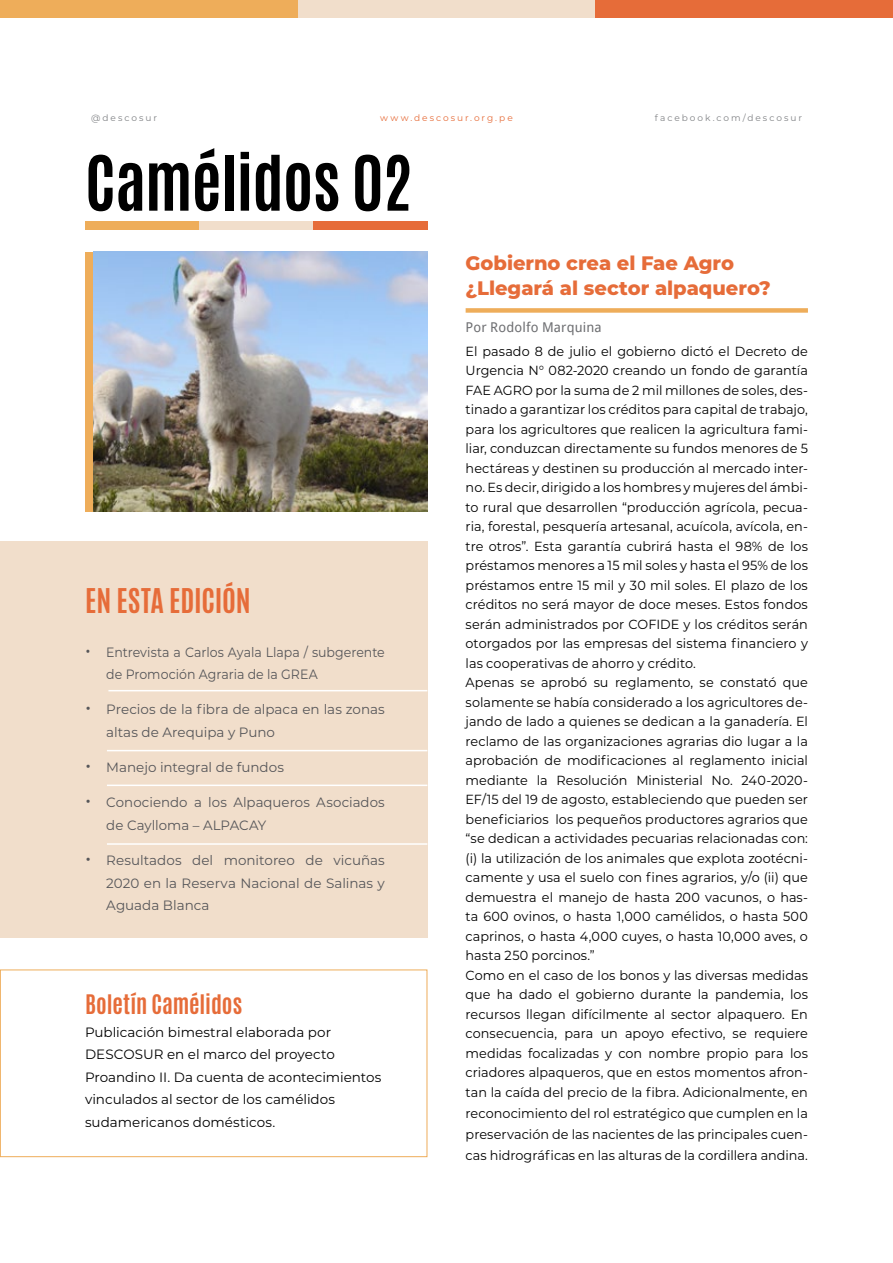
<style>
.page{position:relative;width:893px;height:1263px;background:#fff}
.page>*{position:absolute;margin:0;border:0;box-sizing:border-box;transform-origin:0 0}
.t1{font:700 64.5px "Antonio";letter-spacing:-.015em;color:#000}
.t2{font:700 28.5px "Antonio";letter-spacing:-.005em;color:#e66c39}
.t3{font:700 22.5px "Antonio";letter-spacing:-.005em;color:#e66c39}
.t4{font:800 19.5px/25.5px "Montserrat";color:#e66c39}
.t5{font:13.5px/22.5px "Montserrat";color:#565659}
.t6{font:13.5px/22.5px "Montserrat";color:#000}
.t7{font:13.5px/22.5px "Montserrat";color:#565659;scale:.93 1}
.t8{font:13.5px "Droid Sans";letter-spacing:.01em;color:#6d6e71}
.t9{font:13.2px/19.5px "Montserrat";color:#000}
.t10{font:9px "Montserrat";letter-spacing:.215em;color:#808285}
.t11{font:9px "Montserrat";letter-spacing:.22em;color:#e66c39}
.s1{font-size:21px}
</style>
<div class="page">
<div style="left:0;top:969px;width:427px;height:188px;border:1px solid #eead5a"></div>
<div style="left:85px;top:252px;width:9px;height:259px;background:#eead5a"></div>
<img style="left:94px;top:252px;width:333px;height:259px">
<div style="left:0;top:541px;width:427px;height:397px;background:#f1decb"></div>
<div style="left:85px;top:221px;width:114px;height:9px;background:#eead5a"></div>
<div style="left:199px;top:221px;width:114px;height:9px;background:#f1decb"></div>
<div style="left:313px;top:221px;width:114px;height:9px;background:#e66c39"></div>
<div style="left:0;top:0;width:298px;height:17px;background:#eead5a"></div>
<div style="left:298px;top:0;width:297px;height:17px;background:#f1decb"></div>
<div style="left:595px;top:0;width:298px;height:17px;background:#e66c39"></div>
<div style="left:466px;top:308px;width:342px;height:5px;background:#eead5a"></div>
<hr style="left:108px;top:690px;width:319px;height:1px;background:#fff">
<hr style="left:107px;top:750px;width:320px;height:1px;background:#fff">
<hr style="left:107px;top:784px;width:320px;height:2px;background:#fff">
<hr style="left:107px;top:843px;width:320px;height:2px;background:#fff">
<p class="t10" style="left:91px;top:112px;width:67px">@descosur</p>
<p class="t11" style="left:380px;top:112px;width:134px">www.descosur.org.pe</p>
<p class="t10" style="left:655px;top:112px;width:149px">facebook.com/descosur</p>
<h1 class="t1" style="left:85px;top:134px;width:329px">Camélidos 02</h1>
<h2 class="t2" style="left:85px;top:579px;width:167px">EN ESTA EDICIÓN</h2>
<p class="t7" style="left:106px;top:640px;width:301px;text-indent:-21px"><span class="s1">•</span> Entrevista a Carlos Ayala Llapa / subgerente de Promoción Agraria de la GREA</p>
<p class="t5" style="left:106px;top:698px;width:280px;text-indent:-21px"><span class="s1">•</span> Precios de la fibra de alpaca en las zonas altas de Arequipa y Puno</p>
<p class="t5" style="left:85px;top:756px;width:201px"><span class="s1">•</span> Manejo integral de fundos</p>
<p class="t5" style="left:106px;top:791px;width:280px;text-indent:-21px"><span class="s1">•</span> Conociendo a los Alpaqueros Asociados de Caylloma – ALPACAY</p>
<p class="t5" style="left:106px;top:849px;width:280px;text-align:justify;text-indent:-21px"><span class="s1">•</span> Resultados del monitoreo de vicuñas 2020 en la Reserva Nacional de Salinas y Aguada Blanca</p>
<h3 class="t3" style="left:85px;top:988px;width:159px">Boletín Camélidos</h3>
<p class="t6" style="left:85px;top:1020px;width:298px">Publicación bimestral elaborada por DESCOSUR en el marco del proyecto Proandino II. Da cuenta de acontecimientos vinculados al sector de los camélidos sudamericanos domésticos.</p>
<h3 class="t4" style="left:466px;top:249px;width:306px">Gobierno crea el Fae Agro ¿Llegará al sector alpaquero?</h3>
<p class="t8" style="left:466px;top:318px;width:137px">Por Rodolfo Marquina</p>
<p class="t9" style="left:466px;top:341px;width:344px">El pasado 8 de julio el gobierno dictó el Decreto de Urgencia N° 082-2020 creando un fondo de garantía FAE AGRO por la suma de 2 mil millones de soles, des&shy;tinado a garantizar los créditos para capital de trabajo, para los agricultores que realicen la agricultura fami&shy;liar, conduzcan directamente su fundos menores de 5 hectáreas y destinen su producción al mercado inter&shy;no. Es decir, dirigido a los hombres y mujeres del ámbi&shy;to rural que desarrollen “producción agrícola, pecua&shy;ria, forestal, pesquería artesanal, acuícola, avícola, en&shy;tre otros”. Esta garantía cubrirá hasta el 98% de los préstamos menores a 15 mil soles y hasta el 95% de los préstamos entre 15 mil y 30 mil soles. El plazo de los créditos no será mayor de doce meses. Estos fondos serán administrados por COFIDE y los créditos serán otorgados por las empresas del sistema financiero y las cooperativas de ahorro y crédito.<br>Apenas se aprobó su reglamento, se constató que solamente se había considerado a los agricultores de&shy;jando de lado a quienes se dedican a la ganadería. El reclamo de las organizaciones agrarias dio lugar a la aprobación de modificaciones al reglamento inicial mediante la Resolución Ministerial No. 240-2020- EF/15 del 19 de agosto, estableciendo que pueden ser beneficiarios los pequeños productores agrarios que “se dedican a actividades pecuarias relacionadas con: (i) la utilización de los animales que explota zootécni&shy;camente y usa el suelo con fines agrarios, y/o (ii) que demuestra el manejo de hasta 200 vacunos, o has&shy;ta 600 ovinos, o hasta 1,000 camélidos, o hasta 500 caprinos, o hasta 4,000 cuyes, o hasta 10,000 aves, o hasta 250 porcinos.”<br>Como en el caso de los bonos y las diversas medidas que ha dado el gobierno durante la pandemia, los recursos llegan difícilmente al sector alpaquero. En consecuencia, para un apoyo efectivo, se requiere medidas focalizadas y con nombre propio para los criadores alpaqueros, que en estos momentos afron&shy;tan la caída del precio de la fibra. Adicionalmente, en</p>
<p class="t9" style="left:466px;top:1102px;width:344px;line-height:21px;text-align:justify">reconocimiento del rol estratégico que cumplen en la preservación de las nacientes de las principales cuen&shy;cas hidrográficas en las alturas de la cordillera andina.</p>
</div>
